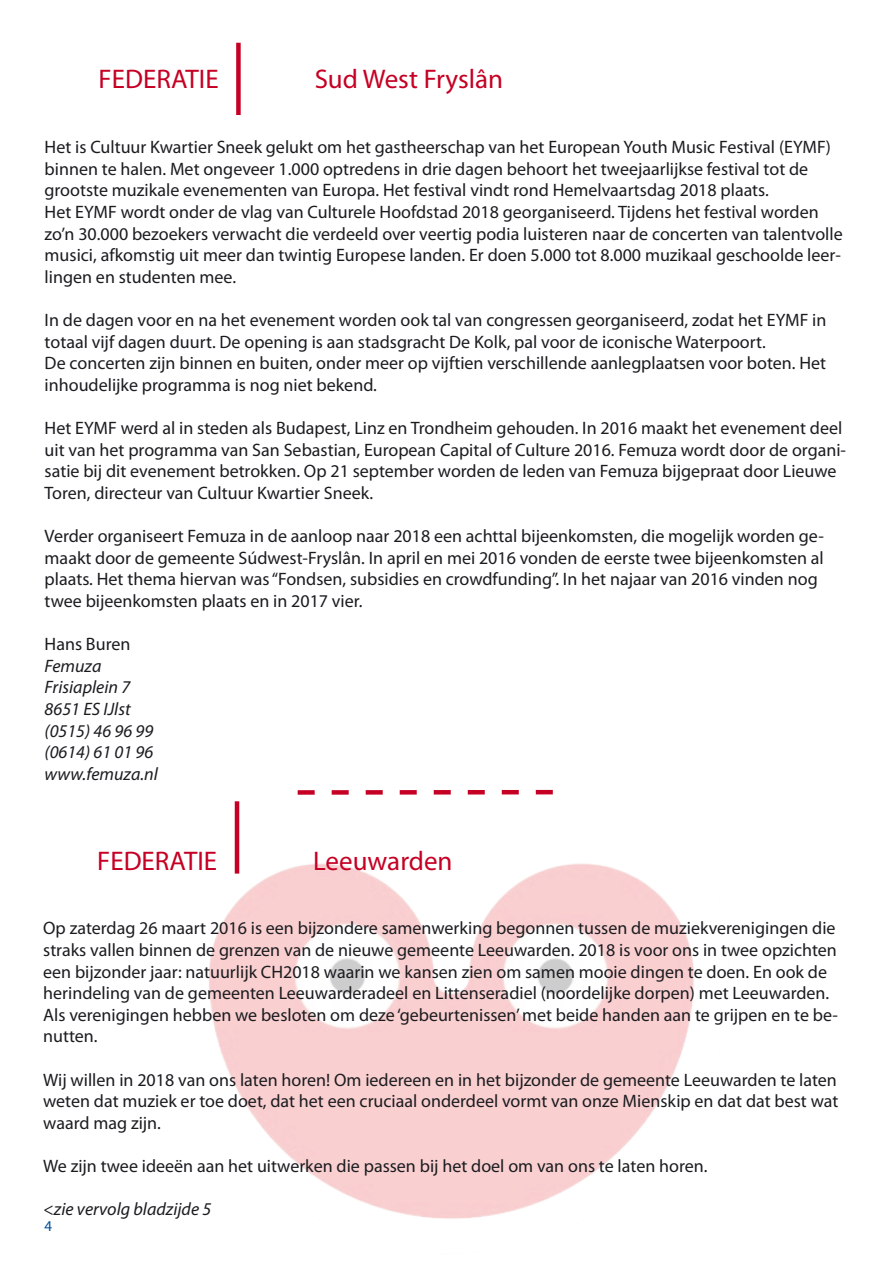
<style>
.page{position:relative;width:893px;height:1263px;background:#fff}
.page>*{position:absolute;margin:0;border:0;box-sizing:border-box;transform-origin:0 0}
.t1{font:27px "Myriad Pro";color:#c50024}
.t2{font:18px/21.6px "Myriad Pro";color:#1b1c20}
.t3{font:italic 18px/21.6px "Myriad Pro";color:#1b1c20}
.t4{font:15px "Myriad Pro";color:#004e94}
</style>
<div class="page">
<img style="left:209px;top:804px;width:485px;height:415px">
<div style="left:236px;top:43px;width:5px;height:72px;background:#c50024"></div>
<hr style="left:235px;top:801px;width:4px;height:72px;background:#c50024">
<svg style="left:298px;top:790px;width:255px;height:5px"></svg>
<h1 class="t1" style="left:99px;top:63px;width:121px">FEDERATIE</h1>
<h1 class="t1" style="left:315px;top:63px;width:190px">Sud West Fryslân</h1>
<p class="t2" style="left:45px;top:136px;width:800px">Het is Cultuur Kwartier Sneek gelukt om het gastheerschap van het European Youth Music Festival (EYMF) binnen te halen. Met ongeveer 1.000 optredens in drie dagen behoort het tweejaarlijkse festival tot de grootste muzikale evenementen van Europa. Het festival vindt rond Hemelvaartsdag 2018 plaats.<br>Het EYMF wordt onder de vlag van Culturele Hoofdstad 2018 georganiseerd. Tijdens het festival worden zo’n 30.000 bezoekers verwacht die verdeeld over veertig podia luisteren naar de concerten van talentvolle musici, afkomstig uit meer dan twintig Europese landen. Er doen 5.000 tot 8.000 muzikaal geschoolde leer&shy;lingen en studenten mee.</p>
<p class="t2" style="left:45px;top:309px;width:783px">In de dagen voor en na het evenement worden ook tal van congressen georganiseerd, zodat het EYMF in totaal vijf dagen duurt. De opening is aan stadsgracht De Kolk, pal voor de iconische Waterpoort.<br>De concerten zijn binnen en buiten, onder meer op vijftien verschillende aanlegplaatsen voor boten. Het inhoudelijke programma is nog niet bekend.</p>
<p class="t2" style="left:45px;top:417px;width:803px">Het EYMF werd al in steden als Budapest, Linz en Trondheim gehouden. In 2016 maakt het evenement deel uit van het programma van San Sebastian, European Capital of Culture 2016. Femuza wordt door de organi&shy;satie bij dit evenement betrokken. Op 21 september worden de leden van Femuza bijgepraat door Lieuwe Toren, directeur van Cultuur Kwartier Sneek.</p>
<p class="t2" style="left:45px;top:525px;width:781px">Verder organiseert Femuza in de aanloop naar 2018 een achttal bijeenkomsten, die mogelijk worden ge&shy;maakt door de gemeente Súdwest-Fryslân. In april en mei 2016 vonden de eerste twee bijeenkomsten al plaats. Het thema hiervan was “Fondsen, subsidies en crowdfunding”. In het najaar van 2016 vinden nog twee bijeenkomsten plaats en in 2017 vier.</p>
<p class="t2" style="left:45px;top:633px;width:87px">Hans Buren</p>
<p class="t3" style="left:45px;top:654px;width:115px">Femuza<br>Frisiaplein 7<br>8651 ES IJlst (0515) 46 96 99 (0614) 61 01 96 www.femuza.nl</p>
<h1 class="t1" style="left:97px;top:844px;width:121px">FEDERATIE</h1>
<h1 class="t1" style="left:313px;top:844px;width:141px">Leeuwarden</h1>
<p class="t2" style="left:43px;top:917px;width:796px">Op zaterdag 26 maart 2016 is een bijzondere samenwerking begonnen tussen de muziekverenigingen die straks vallen binnen de grenzen van de nieuwe gemeente Leeuwarden. 2018 is voor ons in twee opzichten een bijzonder jaar: natuurlijk CH2018 waarin we kansen zien om samen mooie dingen te doen. En ook de herindeling van de gemeenten Leeuwarderadeel en Littenseradiel (noordelijke dorpen) met Leeuwarden.<br>Als verenigingen hebben we besloten om deze ‘gebeurtenissen’ met beide handen aan te grijpen en te be&shy;nutten.</p>
<p class="t2" style="left:43px;top:1068px;width:797px;text-align:justify">Wij willen in 2018 van ons laten horen! Om iedereen en in het bijzonder de gemeente Leeuwarden te laten weten dat muziek er toe doet, dat het een cruciaal onderdeel vormt van onze Mienskip en dat dat best wat waard mag zijn.</p>
<p class="t2" style="left:43px;top:1155px;width:666px">We zijn twee ideeën aan het uitwerken die passen bij het doel om van ons te laten horen.</p>
<p class="t3" style="left:43px;top:1198px;width:170px">&lt;zie vervolg bladzijde 5</p>
<p class="t4" style="left:45px;top:1216px;width:9px">4</p>
</div>
